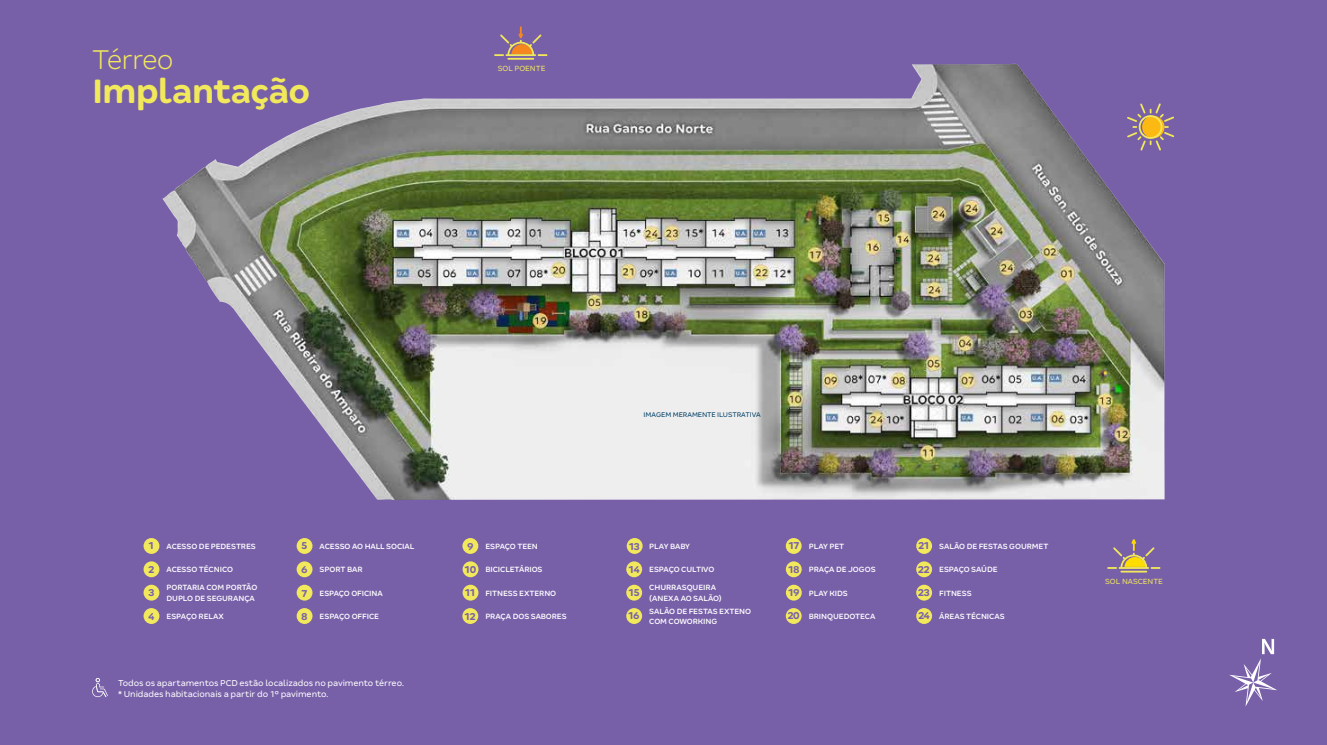
<style>
.page{position:relative;width:1327px;height:745px;background:#fff}
.page>*{position:absolute;margin:0;border:0;box-sizing:border-box;transform-origin:0 0}
.t1{font:700 37.5px "Tenda";letter-spacing:-.03em;color:#f1e85b}
.t2{font:300 30px "Tenda";letter-spacing:-.035em;color:#f1e85b}
.t3{font:700 11.25px "Tenda";color:#7860a9}
.t4{font:9.5px/11.2px "Tenda";letter-spacing:-.01em;color:#fff}
.t5{font:500 8.38px/10.1px "Tenda";letter-spacing:-.005em;color:#fff}
.t6{font:8.25px "Tenda";color:#f1e85b}
.t7{font:7.5px "Tenda";letter-spacing:-.01em;color:#003f65}
.s1{font-weight:700;font-size:11.25px;color:#7860a9}
</style>
<div class="page">
<div style="left:0;top:0;width:1327px;height:744px;background:#7860a9"></div>
<div style="left:144px;top:537px;width:15px;height:16px;background:#f1e85b;border-radius:50%"></div>
<div style="left:144px;top:561px;width:15px;height:16px;background:#f1e85b;border-radius:50%"></div>
<div style="left:144px;top:584px;width:15px;height:16px;background:#f1e85b;border-radius:50%"></div>
<div style="left:144px;top:607px;width:15px;height:16px;background:#f1e85b;border-radius:50%"></div>
<div style="left:297px;top:537px;width:15px;height:16px;background:#f1e85b;border-radius:50%"></div>
<div style="left:297px;top:561px;width:15px;height:16px;background:#f1e85b;border-radius:50%"></div>
<div style="left:297px;top:584px;width:15px;height:16px;background:#f1e85b;border-radius:50%"></div>
<div style="left:297px;top:607px;width:15px;height:16px;background:#f1e85b;border-radius:50%"></div>
<hr style="left:1120px;top:570px;width:27px;height:2px;background:#f1e85b">
<svg style="left:1107px;top:539px;width:53px;height:29px"></svg>
<svg style="left:1229px;top:638px;width:48px;height:68px"></svg>
<img style="left:162px;top:64px;width:1002px;height:436px">
<svg style="left:1127px;top:103px;width:47px;height:47px"></svg>
<div style="left:462px;top:537px;width:16px;height:16px;background:#f1e85b;border-radius:50%"></div>
<div style="left:462px;top:561px;width:16px;height:16px;background:#f1e85b;border-radius:50%"></div>
<div style="left:462px;top:584px;width:16px;height:16px;background:#f1e85b;border-radius:50%"></div>
<div style="left:462px;top:607px;width:16px;height:16px;background:#f1e85b;border-radius:50%"></div>
<div style="left:627px;top:537px;width:15px;height:16px;background:#f1e85b;border-radius:50%"></div>
<div style="left:626px;top:561px;width:16px;height:16px;background:#f1e85b;border-radius:50%"></div>
<div style="left:626px;top:584px;width:16px;height:16px;background:#f1e85b;border-radius:50%"></div>
<div style="left:626px;top:607px;width:16px;height:16px;background:#f1e85b;border-radius:50%"></div>
<svg style="left:92px;top:678px;width:16px;height:18px"></svg>
<div style="left:786px;top:537px;width:15px;height:16px;background:#f1e85b;border-radius:50%"></div>
<div style="left:786px;top:561px;width:15px;height:16px;background:#f1e85b;border-radius:50%"></div>
<div style="left:786px;top:584px;width:16px;height:16px;background:#f1e85b;border-radius:50%"></div>
<div style="left:786px;top:607px;width:15px;height:16px;background:#f1e85b;border-radius:50%"></div>
<div style="left:916px;top:537px;width:16px;height:16px;background:#f1e85b;border-radius:50%"></div>
<div style="left:916px;top:561px;width:16px;height:16px;background:#f1e85b;border-radius:50%"></div>
<div style="left:916px;top:584px;width:16px;height:16px;background:#f1e85b;border-radius:50%"></div>
<div style="left:916px;top:607px;width:16px;height:16px;background:#f1e85b;border-radius:50%"></div>
<hr style="left:507px;top:58px;width:27px;height:2px;background:#f1e85b">
<svg style="left:494px;top:26px;width:53px;height:30px"></svg>
<h2 class="t2" style="left:92px;top:43px;width:83px">Térreo</h2>
<h1 class="t1" style="left:92px;top:69px;width:220px">Implantação</h1>
<p class="t6" style="left:498px;top:64px;width:49px">SOL POENTE</p>
<p class="t5" style="left:148px;top:540px;width:109px"><span class="s1">1</span> ACESSO DE PEDESTRES</p>
<p class="t5" style="left:148px;top:564px;width:86px"><span class="s1">2</span> ACESSO TÉCNICO</p>
<h3 class="t3" style="left:148px;top:585px;width:8px">3</h3>
<p class="t5" style="left:167px;top:582px;width:92px">PORTARIA COM PORTÃO<br>DUPLO DE SEGURANÇA</p>
<p class="t5" style="left:148px;top:610px;width:77px"><span class="s1">4</span> ESPAÇO RELAX</p>
<p class="t5" style="left:301px;top:540px;width:114px"><span class="s1">5</span> ACESSO AO HALL SOCIAL</p>
<p class="t5" style="left:301px;top:564px;width:63px"><span class="s1">6</span> SPORT BAR</p>
<p class="t5" style="left:301px;top:587px;width:83px"><span class="s1">7</span> ESPAÇO OFICINA</p>
<p class="t5" style="left:301px;top:610px;width:79px"><span class="s1">8</span> ESPAÇO OFFICE</p>
<p class="t4" style="left:118px;top:676px;width:288px">Todos os apartamentos PCD estão localizados no pavimento térreo. * Unidades habitacionais a partir do 1º pavimento.</p>
<p class="t5" style="left:467px;top:540px;width:72px"><span class="s1">9</span> ESPAÇO TEEN</p>
<p class="t5" style="left:464px;top:564px;width:80px"><span class="s1">10</span> BICICLETÁRIOS</p>
<p class="t5" style="left:464px;top:587px;width:93px"><span class="s1">11</span> FITNESS EXTERNO</p>
<p class="t5" style="left:464px;top:610px;width:104px"><span class="s1">12</span> PRAÇA DOS SABORES</p>
<p class="t7" style="left:643px;top:410px;width:118px">IMAGEM MERAMENTE ILUSTRATIVA</p>
<p class="t5" style="left:628px;top:540px;width:63px"><span class="s1">13</span> PLAY BABY</p>
<p class="t5" style="left:628px;top:564px;width:88px"><span class="s1">14</span> ESPAÇO CULTIVO</p>
<h3 class="t3" style="left:628px;top:586px;width:13px">15</h3>
<p class="t5" style="left:649px;top:582px;width:74px">CHURRASQUEIRA (ANEXA AO SALÃO)</p>
<h3 class="t3" style="left:628px;top:609px;width:13px">16</h3>
<p class="t5" style="left:649px;top:605px;width:103px">SALÃO DE FESTAS EXTENO<br>COM COWORKING</p>
<p class="t5" style="left:788px;top:540px;width:58px"><span class="s1">17</span> PLAY PET</p>
<p class="t5" style="left:788px;top:564px;width:89px"><span class="s1">18</span> PRAÇA DE JOGOS</p>
<p class="t5" style="left:788px;top:587px;width:61px"><span class="s1">19</span> PLAY KIDS</p>
<p class="t5" style="left:787px;top:610px;width:89px"><span class="s1">20</span> BRINQUEDOTECA</p>
<p class="t5" style="left:918px;top:540px;width:132px"><span class="s1">21</span> SALÃO DE FESTAS GOURMET</p>
<p class="t5" style="left:918px;top:564px;width:81px"><span class="s1">22</span> ESPAÇO SAÚDE</p>
<p class="t5" style="left:918px;top:587px;width:55px"><span class="s1">23</span> FITNESS</p>
<p class="t5" style="left:918px;top:610px;width:88px"><span class="s1">24</span> ÁREAS TÉCNICAS</p>
<p class="t6" style="left:1105px;top:576px;width:59px">SOL NASCENTE</p>
</div>
